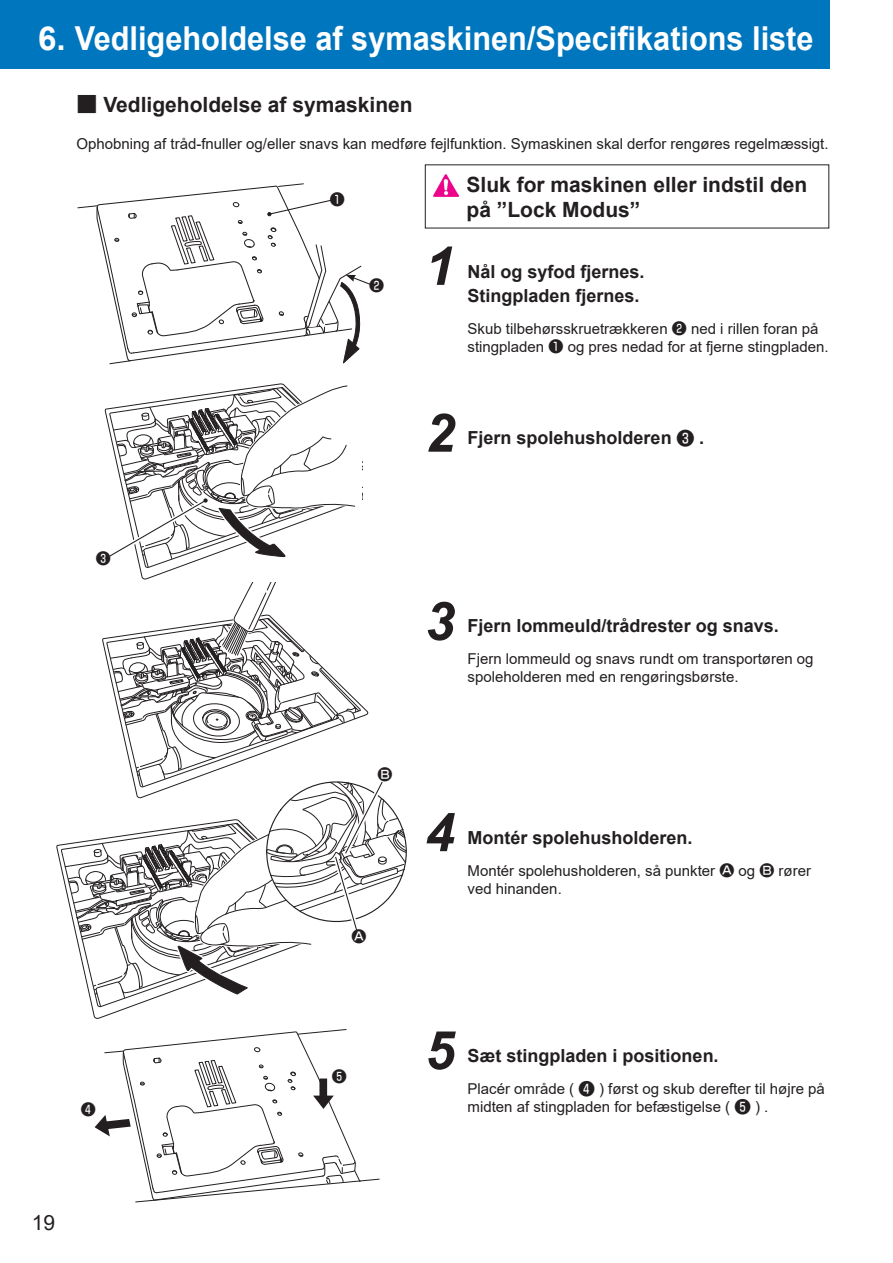
<style>
.page{position:relative;width:893px;height:1263px;background:#fff}
.page>*{position:absolute;margin:0;border:0;box-sizing:border-box;transform-origin:0 0}
.t1{font:italic 700 53.25px "Arial";color:#231f20}
.t2{font:700 33px "Arial";color:#fff}
.t3{font:700 21px/25.5px "Arial";color:#231f20}
.t4{font:21px "Arial";color:#231f20}
.t5{font:700 18px/24px "Arial";color:#231f20}
.t6{font:15px/18px "Arial";color:#231f20}
.t7{font:500 15px "Shin Go Pro";color:#231f20}
.s1{font-family:"Shin Go Pro";font-weight:500}
.s2{font-family:"Shin Go Pro";font-weight:500;font-size:16.5px}
</style>
<div class="page">
<div style="left:0;top:0;width:829px;height:68px;background:#0076be"></div>
<img style="left:433px;top:174px;width:26px;height:23px">
<svg style="left:77px;top:183px;width:298px;height:182px"></svg>
<svg style="left:95px;top:1029px;width:285px;height:174px"></svg>
<svg style="left:108px;top:383px;width:248px;height:185px"></svg>
<svg style="left:64px;top:582px;width:343px;height:425px"></svg>
<h2 class="t2" style="left:38px;top:15px;width:777px">6. Vedligeholdelse af symaskinen/Specifikations liste</h2>
<h3 class="t3" style="left:77px;top:92px;width:338px"><span class="s1">■</span> Vedligeholdelse af symaskinen</h3>
<p class="t6" style="left:77px;top:134px;width:754px">Ophobning af tråd-fnuller og/eller snavs kan medføre fejlfunktion. Symaskinen skal derfor rengøres regelmæssigt.</p>
<h3 class="t3" style="left:467px;top:172px;width:342px">Sluk for maskinen eller indstil den på ”Lock Modus”</h3>
<p class="t7" style="left:330px;top:187px;width:16px">❶</p>
<p class="t7" style="left:96px;top:546px;width:16px">❸</p>
<p class="t7" style="left:81px;top:1096px;width:16px">❹</p>
<h3 class="t4" style="left:32px;top:1208px;width:25px">19</h3>
<p class="t7" style="left:369px;top:273px;width:16px">❷</p>
<h1 class="t1" style="left:425px;top:231px;width:31px">1</h1>
<p class="t5" style="left:468px;top:260px;width:179px">Nål og syfod fjernes.<br>Stingpladen fjernes.</p>
<p class="t6" style="left:468px;top:320px;width:363px">Skub tilbehørsskruetrækkeren <span class="s1">❷</span> ned i rillen foran på stingpladen <span class="s1">❶</span> og pres nedad for at fjerne stingpladen.</p>
<h1 class="t1" style="left:425px;top:397px;width:31px">2</h1>
<p class="t5" style="left:468px;top:426px;width:238px">Fjern spolehusholderen <span class="s1">❸</span> .</p>
<p class="t7" style="left:378px;top:762px;width:16px">B</p>
<p class="t7" style="left:351px;top:924px;width:16px">A</p>
<h1 class="t1" style="left:425px;top:586px;width:31px">3</h1>
<p class="t5" style="left:468px;top:614px;width:313px">Fjern lommeuld/trådrester og snavs.</p>
<p class="t6" style="left:468px;top:650px;width:347px">Fjern lommeuld og snavs rundt om transportøren og spoleholderen med en rengøringsbørste.</p>
<h1 class="t1" style="left:425px;top:797px;width:31px">4</h1>
<p class="t5" style="left:468px;top:825px;width:227px">Montér spolehusholderen.</p>
<p class="t6" style="left:468px;top:861px;width:345px">Montér spolehusholderen, så punkter <span class="s1">A</span> og <span class="s1">B</span> rører ved hinanden.</p>
<p class="t7" style="left:332px;top:1063px;width:16px">❺</p>
<h1 class="t1" style="left:425px;top:1015px;width:31px">5</h1>
<p class="t5" style="left:468px;top:1043px;width:253px">Sæt stingpladen i positionen.</p>
<p class="t6" style="left:468px;top:1080px;width:359px">Placér område ( <span class="s2">❹</span> ) først og skub derefter til højre på midten af stingpladen for befæstigelse ( <span class="s2">❺</span> ) .</p>
</div>
